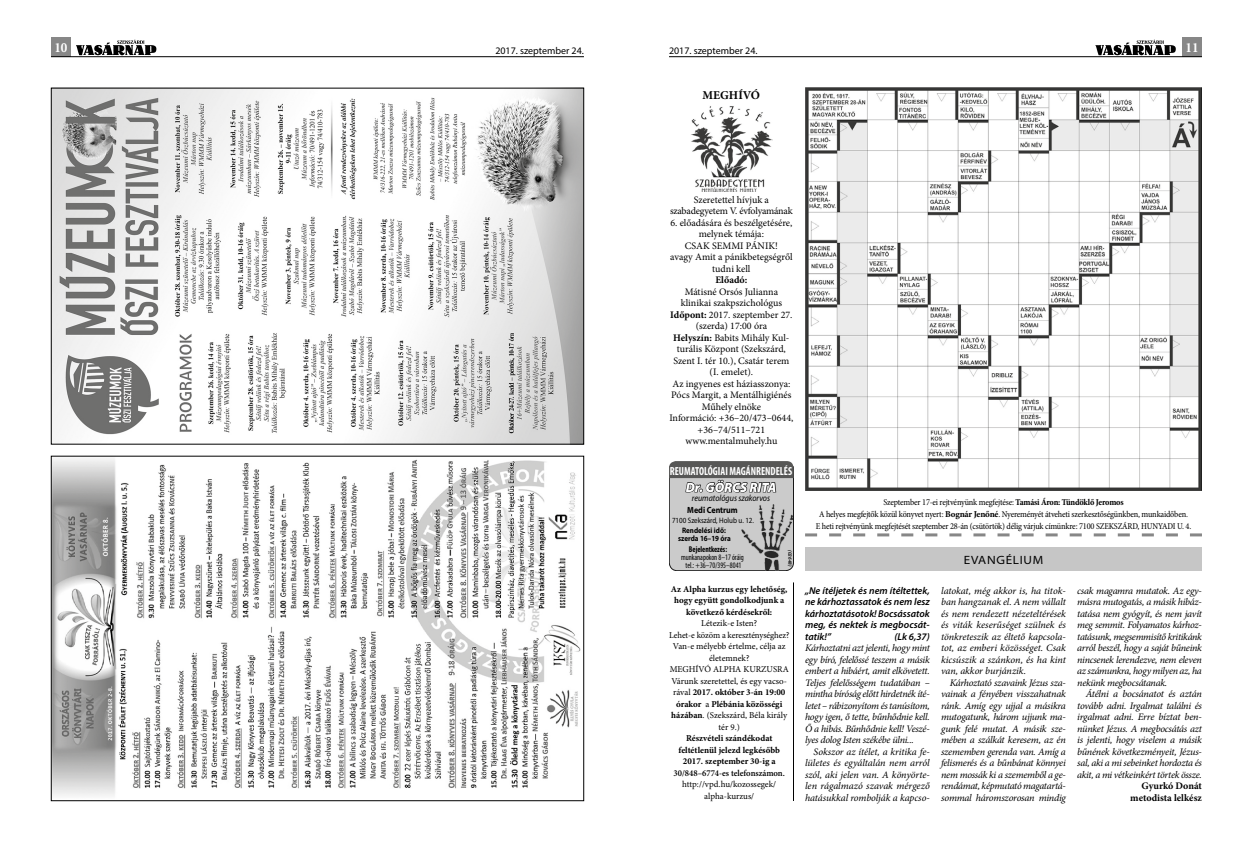
<style>
.page{position:relative;width:1253px;height:859px;background:#fff}
.page>*{position:absolute;margin:0;border:0;box-sizing:border-box;transform-origin:0 0}
.t1{font:700 condensed 14px "Minion Pro";color:#fff}
.t2{font:italic 900 13.4px "Myriad Pro";color:#fff}
.t3{font:semi-expanded 12px "Myriad Pro";letter-spacing:.06em;color:#000}
.t4{font:700 12px "Minion Pro";color:#000}
.t5{font:700 condensed 11.8px "Myriad Pro";color:#fff;scale:.89 1}
.t6{font:italic 10px/11.5px "Minion Pro";letter-spacing:-.025em;color:#000;text-align:justify}
.t7{font:10px/11.5px "Minion Pro";color:#000;text-align:center}
.t8{font:italic 600 10px/11.5px "Myriad Pro";color:#000;text-align:justify}
.t9{font:10px "Myriad Pro";color:#000}
.t10{font:700 10px/11.5px "Minion Pro";color:#000;text-align:right}
.t11{font:condensed 9px/12.1px "Minion Pro";letter-spacing:-.02em;color:#000;text-align:center}
.t12{font:9px/11.5px "Minion Pro";letter-spacing:-.005em;color:#000;text-align:center}
.t13{font:700 9px/11.5px "Minion Pro";color:#000;text-align:center}
.t14{font:600 9px "Minion Pro";color:#000;scale:.96 1}
.t15{font:italic 9px "Myriad Pro";color:#000;scale:.89 1}
.t16{font:700 9px "Myriad Pro";color:#000;scale:.89 1}
.t17{font:condensed 8.4px/8.1px "Myriad Pro";color:#000;text-align:center;scale:.89 1}
.t18{font:700 condensed 8.4px "Myriad Pro";color:#000;scale:.89 1}
.t19{font:700 7.8px/8.1px "Myriad Pro";color:#000;text-align:center;scale:.89 1}
.t20{font:7.8px "Myriad Pro";color:#000;scale:.89 1}
.t21{font:italic 600 5px "Myriad Pro";color:#000}
.s1{font-weight:700}
.s2{font-weight:700;font-stretch:normal}
</style>
<div class="page">
<div style="left:51px;top:37px;width:20px;height:20px;background:#878787"></div>
<div style="left:1182px;top:37px;width:20px;height:20px;background:#878787"></div>
<svg style="left:76px;top:40px;width:80px;height:15px"></svg>
<svg style="left:1095px;top:40px;width:81px;height:15px"></svg>
<hr style="left:51px;top:56px;width:533px;height:1px;background:#000">
<hr style="left:669px;top:56px;width:533px;height:1px;background:#000">
<img style="left:805px;top:88px;width:397px;height:402px">
<svg style="left:805px;top:533px;width:397px;height:3px"></svg>
<div style="left:805px;top:548px;width:397px;height:23px;background:#c6c6c6"></div>
<img style="left:53px;top:90px;width:529px;height:352px">
<img style="left:53px;top:458px;width:528px;height:338px">
<svg style="left:669px;top:461px;width:125px;height:110px;background:#a7a7a7"></svg>
<img style="left:691px;top:106px;width:81px;height:85px">
<hr style="left:793px;top:582px;width:1px;height:219px;background:#000">
<h1 class="t1" style="left:54px;top:38px;width:15px">10</h1>
<p class="t9" style="left:495px;top:45px;width:90px">2017. szeptember 24.</p>
<p class="t9" style="left:669px;top:45px;width:90px">2017. szeptember 24.</p>
<h1 class="t1" style="left:1185px;top:38px;width:15px">11</h1>
<p class="t4" style="left:703px;top:87px;width:59px">MEGHÍVÓ</p>
<p class="t7" style="left:670px;top:194px;width:124px">Szeretettel hívjuk a szabadegyetem V. évfolyamának</p>
<p class="t7" style="left:670px;top:217px;width:124px">6. előadására és beszélgetésére, melynek témája:<br>CSAK SEMMI PÁNIK!<br>avagy Amit a pánikbetegségről tudni kell</p>
<p class="t10" style="left:715px;top:274px;width:34px">Előadó:</p>
<p class="t7" style="left:669px;top:286px;width:126px">Mátisné Orsós Julianna klinikai szakpszichológus<br><span class="s1">Időpont:</span> 2017. szeptember 27. (szerda) 17:00 óra<br><span class="s1">Helyszín:</span> Babits Mihály Kul&shy;turális Központ (Szekszárd,<br>Szent I. tér 10.), Csatár terem (I. emelet).<br>Az ingyenes est háziasszonya:<br>Pócs Margit, a Mentálhigiénés<br>Műhely elnöke<br>Információ: +36–20/473–0644, +36–74/511–721 www.mentalmuhely.hu</p>
<p class="t5" style="left:670px;top:463px;width:139px">REUMATOLÓGIAI MAGÁNRENDELÉS</p>
<h2 class="t2" style="left:686px;top:478px;width:92px">Dr. GÖRCS RITA</h2>
<p class="t15" style="left:692px;top:493px;width:89px">reumatológus szakorvos</p>
<p class="t16" style="left:687px;top:504px;width:58px">Medi Centrum</p>
<p class="t20" style="left:672px;top:515px;width:94px">7100 Szekszárd, Holub u. 12.</p>
<p class="t19" style="left:678px;top:526px;width:61px">Rendelési idő: szerda 16–19 óra</p>
<p class="t18" style="left:689px;top:544px;width:44px">Bejelentkezés:</p>
<p class="t17" style="left:681px;top:553px;width:72px">munkanapokon 8–17 óráig tel.: +36–70/395–8041</p>
<p class="t21" style="left:793px;top:550px;width:18px;rotate:90deg">(02648)</p>
<p class="t13" style="left:671px;top:583px;width:118px">Az Alpha kurzus egy lehetőség, hogy együtt gondolkodjunk a következő kérdésekről:</p>
<p class="t12" style="left:669px;top:618px;width:122px">Létezik-e Isten?<br>Lehet-e közöm a kereszténységhez?<br>Van-e mélyebb értelme, célja az életemnek?<br>MEGHÍVÓ ALPHA KURZUSRA<br>Várunk szeretettel, és egy vacso&shy;rával <span class="s1">2017. október 3-án 19:00 órakor</span> a <span class="s1">Plébánia közösségi házában</span>. (Szekszárd, Béla király tér 9.)</p>
<p class="t13" style="left:678px;top:733px;width:103px">Részvételi szándékodat feltétlenül jelezd legkésőbb<br>2017. szeptember 30-ig a</p>
<p class="t14" style="left:674px;top:767px;width:117px">30/848–6774-es telefonszámon.</p>
<p class="t12" style="left:682px;top:779px;width:95px">http://vpd.hu/kozossegek/ alpha-kurzus/</p>
<p class="t11" style="left:816px;top:496px;width:377px">Szeptember 17-ei rejtvényünk megfejtése: <span class="s1">Tamási Áron: Tündöklő Jeromos<br></span>A helyes megfejtők közül könyvet nyert: <span class="s2">Bognár Jenőné</span>. Nyereményét átveheti szerkesztőségünkben, munkaidőben.<br>E heti rejtvényünk megfejtését szeptember 28-án (csütörtök) délig várjuk címünkre: 7100 SZEKSZÁRD, HUNYADI U. 4.</p>
<p class="t3" style="left:964px;top:552px;width:81px">EVANGÉLIUM</p>
<p class="t8" style="left:805px;top:585px;width:126px">„Ne ítéljetek és nem ítéltettek, ne kárhoztassatok és nem lesz kárhoztatásotok! Bocsássatok meg, és nektek is megbocsát&shy;tatik!”</p>
<p class="t6" style="left:941px;top:585px;width:126px">latokat, még akkor is, ha titok&shy;ban hangzanak el. A nem vállalt és nem rendezett nézeteltérések és viták keserűséget szülnek és tönkreteszik az éltető kapcsola&shy;tot, az emberi közösséget. Csak kicsúszik a szánkon, és ha kint van, akkor burjánzik.</p>
<p class="t6" style="left:941px;top:677px;width:126px;text-indent:9px">Kárhoztató szavaink Jézus sza&shy;vainak a fényében visszahatnak ránk. Amíg egy ujjal a másikra mutogatunk, három ujjunk ma&shy;gunk felé mutat. A másik sze&shy;mében a szálkát keresem, az én szememben gerenda van. Amíg a felismerés és a bűnbánat könnyei nem mossák ki a szememből a ge&shy;rendámat, képmutató magatartá&shy;sommal háromszorosan mindig</p>
<p class="t6" style="left:1077px;top:585px;width:126px">csak magamra mutatok. Az egy&shy;másra mutogatás, a másik hibáz&shy;tatása nem gyógyít, és nem javít meg semmit. Folyamatos kárhoz&shy;tatásunk, megsemmisítő kritikánk arról beszél, hogy a saját bűneink nincsenek lerendezve, nem eleven az számunkra, hogy milyen az, ha nekünk megbocsátanak.</p>
<p class="t6" style="left:1077px;top:688px;width:126px;text-indent:9px">Átélni a bocsánatot és aztán tovább adni. Irgalmat találni és irgalmat adni. Erre bíztat ben&shy;nünket Jézus. A megbocsátás azt is jelenti, hogy viselem a másik bűnének következményeit, Jézus&shy;sal, aki a mi sebeinket hordozta és akit, a mi vétkeinkért törtek össze.</p>
<p class="t10" style="left:1130px;top:780px;width:73px">Gyurkó Donát metodista lelkész</p>
<p class="t8" style="left:894px;top:631px;width:37px">(Lk 6,37)</p>
<p class="t6" style="left:805px;top:642px;width:126px">Kárhoztatni azt jelenti, hogy mint egy bíró, felelőssé teszem a másik embert a hibáért, amit elkövetett.<br>Teljes felelősségem tudatában – mintha bíróság előtt hirdetnék íté&shy;letet – rábizonyítom és tanúsítom, hogy igen, ő tette, bűnhődnie kell.<br>Ő a hibás. Bűnhődnie kell! Veszé&shy;lyes dolog Isten székébe ülni...</p>
<p class="t6" style="left:805px;top:746px;width:126px;text-indent:9px">Sokszor az ítélet, a kritika fe&shy;lületes és egyáltalán nem arról szól, aki jelen van. A könyörte&shy;len rágalmazó szavak mérgező hatásukkal rombolják a kapcso-</p>
</div>
